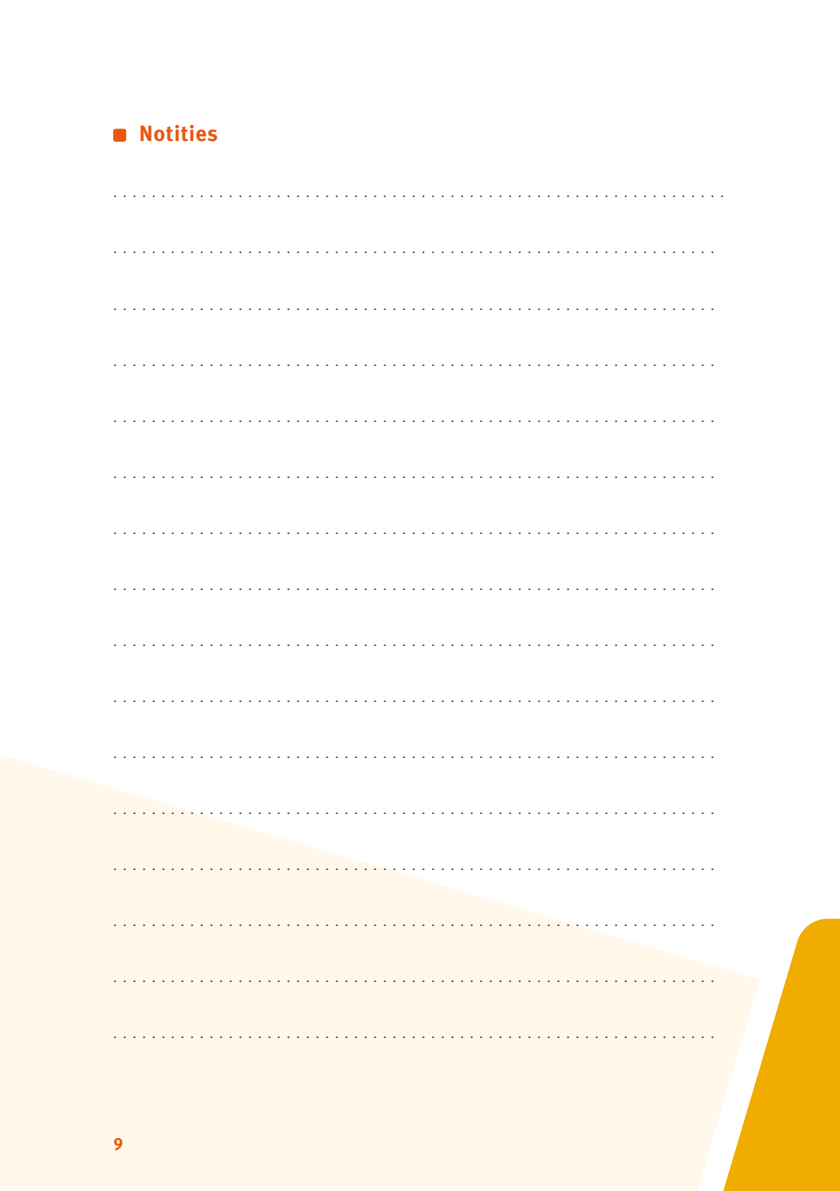
<style>
.page{position:relative;width:840px;height:1191px;background:#fff}
.page>*{position:absolute;margin:0;border:0;box-sizing:border-box;transform-origin:0 0}
.t1{font:700 22px "Meta Pro";letter-spacing:.02em;color:#ea560d}
.t2{font:700 17px "Meta Pro";color:#ea560d}
.t3{font:12px "Meta Pro";color:#4b2a0e}
</style>
<div class="page">
<svg style="left:0;top:755px;width:703px;height:436px;fill:#fff8eb"></svg>
<svg style="left:703px;top:918px;width:136px;height:273px"></svg>
<div style="left:114px;top:129px;width:12px;height:12px;background:#ea560d;border-radius:2px"></div>
<div style="left:113px;top:129px;width:13px;height:12px;border:1px solid #ea560d;border-radius:2px"></div>
<h1 class="t1" style="left:139px;top:117px;width:80px">Notities</h1>
<p class="t3" style="left:113px;top:184px;width:611px">. . . . . . . . . . . . . . . . . . . . . . . . . . . . . . . . . . . . . . . . . . . . . . . . . . . . . . . . . . . . . . . .</p>
<p class="t3" style="left:113px;top:240px;width:602px">. . . . . . . . . . . . . . . . . . . . . . . . . . . . . . . . . . . . . . . . . . . . . . . . . . . . . . . . . . . . . . .</p>
<p class="t3" style="left:113px;top:296px;width:602px">. . . . . . . . . . . . . . . . . . . . . . . . . . . . . . . . . . . . . . . . . . . . . . . . . . . . . . . . . . . . . . .</p>
<p class="t3" style="left:113px;top:352px;width:602px">. . . . . . . . . . . . . . . . . . . . . . . . . . . . . . . . . . . . . . . . . . . . . . . . . . . . . . . . . . . . . . .</p>
<p class="t3" style="left:113px;top:408px;width:602px">. . . . . . . . . . . . . . . . . . . . . . . . . . . . . . . . . . . . . . . . . . . . . . . . . . . . . . . . . . . . . . .</p>
<p class="t3" style="left:113px;top:464px;width:602px">. . . . . . . . . . . . . . . . . . . . . . . . . . . . . . . . . . . . . . . . . . . . . . . . . . . . . . . . . . . . . . .</p>
<p class="t3" style="left:113px;top:520px;width:602px">. . . . . . . . . . . . . . . . . . . . . . . . . . . . . . . . . . . . . . . . . . . . . . . . . . . . . . . . . . . . . . .</p>
<p class="t3" style="left:113px;top:576px;width:602px">. . . . . . . . . . . . . . . . . . . . . . . . . . . . . . . . . . . . . . . . . . . . . . . . . . . . . . . . . . . . . . .</p>
<p class="t3" style="left:113px;top:632px;width:602px">. . . . . . . . . . . . . . . . . . . . . . . . . . . . . . . . . . . . . . . . . . . . . . . . . . . . . . . . . . . . . . .</p>
<p class="t3" style="left:113px;top:688px;width:602px">. . . . . . . . . . . . . . . . . . . . . . . . . . . . . . . . . . . . . . . . . . . . . . . . . . . . . . . . . . . . . . .</p>
<p class="t3" style="left:113px;top:744px;width:602px">. . . . . . . . . . . . . . . . . . . . . . . . . . . . . . . . . . . . . . . . . . . . . . . . . . . . . . . . . . . . . . .</p>
<p class="t3" style="left:113px;top:800px;width:602px">. . . . . . . . . . . . . . . . . . . . . . . . . . . . . . . . . . . . . . . . . . . . . . . . . . . . . . . . . . . . . . .</p>
<p class="t3" style="left:113px;top:856px;width:602px">. . . . . . . . . . . . . . . . . . . . . . . . . . . . . . . . . . . . . . . . . . . . . . . . . . . . . . . . . . . . . . .</p>
<p class="t3" style="left:113px;top:912px;width:602px">. . . . . . . . . . . . . . . . . . . . . . . . . . . . . . . . . . . . . . . . . . . . . . . . . . . . . . . . . . . . . . .</p>
<p class="t3" style="left:113px;top:968px;width:602px">. . . . . . . . . . . . . . . . . . . . . . . . . . . . . . . . . . . . . . . . . . . . . . . . . . . . . . . . . . . . . . .</p>
<p class="t3" style="left:113px;top:1024px;width:602px">. . . . . . . . . . . . . . . . . . . . . . . . . . . . . . . . . . . . . . . . . . . . . . . . . . . . . . . . . . . . . . .</p>
<h2 class="t2" style="left:113px;top:1127px;width:11px">9</h2>
</div>
